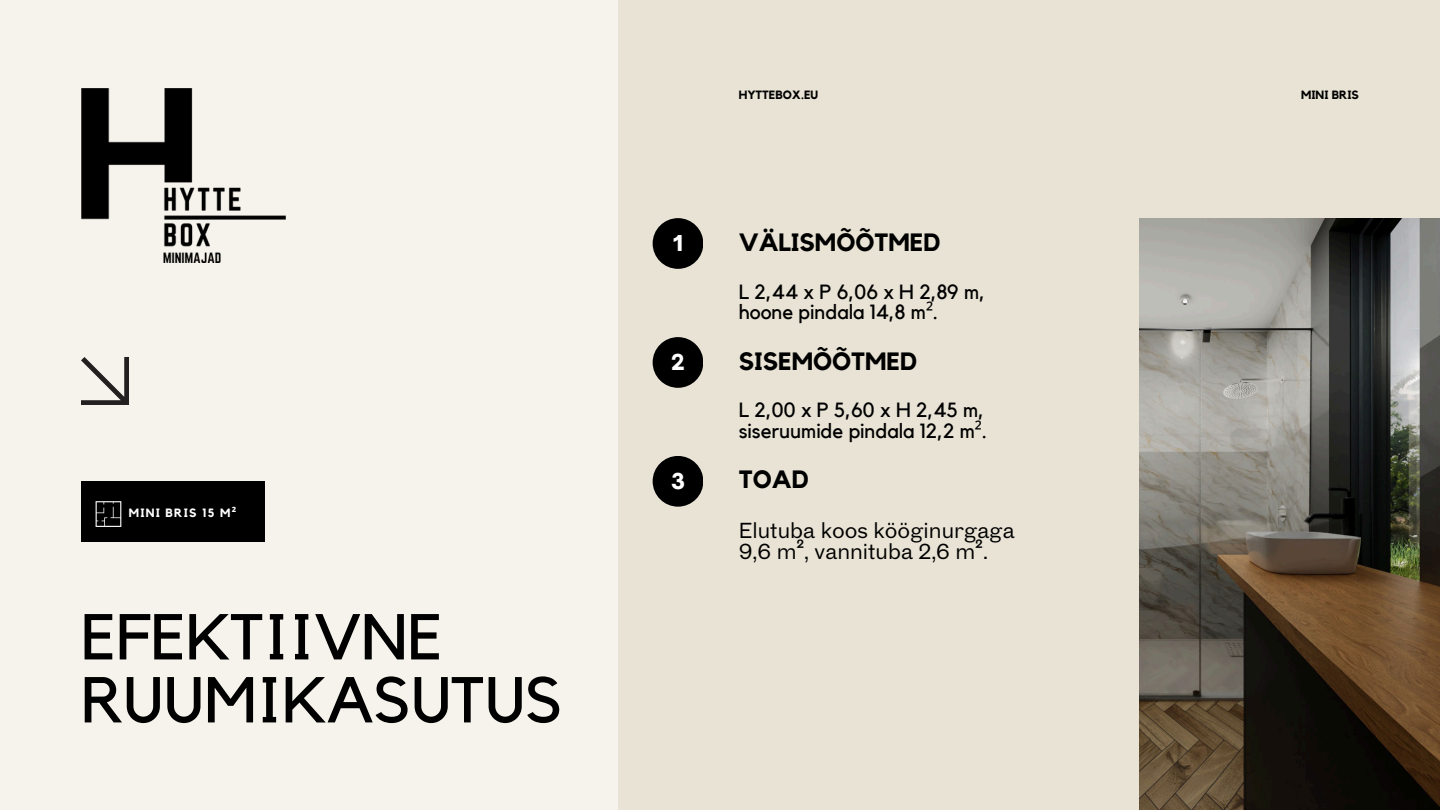
<style>
.page{position:relative;width:1440px;height:810px;background:#e8e3d5}
.page>*{position:absolute;margin:0;border:0;box-sizing:border-box;transform-origin:0 0}
.t1{font:64px/63px "Kollektif";color:#000}
.t2{font:700 25px "Kollektif";color:#000}
.t3{font:900 21px "Open Sauce One";color:#fff}
.t4{font:20.5px/20.2px "Kollektif";color:#000}
.t5{font:20.5px/20.2px "Touvlo";color:#000}
.t6{font:700 12px "Kollektif";letter-spacing:.1em;color:#fff}
.t7{font:700 11.9px "Kollektif";color:#000}
.s1{font-family:"Noto Sans"}
</style>
<div class="page">
<div style="left:0;top:0;width:617px;height:810px;background:#f6f3ec"></div>
<img style="left:1140px;top:218px;width:300px;height:592px">
<img style="left:81px;top:89px;width:205px;height:174px">
<svg style="left:81px;top:357px;width:48px;height:48px"></svg>
<div style="left:653px;top:456px;width:50px;height:51px;background:#000;border-radius:50%"></div>
<div style="left:653px;top:337px;width:50px;height:51px;background:#000;border-radius:50%"></div>
<div style="left:653px;top:218px;width:50px;height:51px;background:#000;border-radius:50%"></div>
<div style="left:81px;top:481px;width:184px;height:60px;background:#000"></div>
<svg style="left:96px;top:501px;width:25px;height:26px"></svg>
<h3 class="t6" style="left:129px;top:507px;width:109px">MINI BRIS 15 M<span class="s1">²</span></h3>
<p class="t1" style="left:81px;top:608px;width:483px">EFEKTIIVNE<br>RUUMIKASUTUS</p>
<p class="t3" style="left:673px;top:230px;width:11px">1</p>
<p class="t3" style="left:671px;top:349px;width:15px">2</p>
<p class="t3" style="left:671px;top:468px;width:15px">3</p>
<p class="t7" style="left:739px;top:89px;width:81px">HYTTEBOX.EU</p>
<h1 class="t7" style="left:1301px;top:89px;width:59px">MINI BRIS</h1>
<p class="t2" style="left:739px;top:231px;width:203px">VÄLISMÕÕTMED</p>
<p class="t4" style="left:739px;top:282px;width:248px">L 2,44 x P 6,06 x H 2,89 m, hoone pindala 14,8 m<span class="s1">²</span>.</p>
<p class="t2" style="left:739px;top:349px;width:180px">SISEMÕÕTMED</p>
<h2 class="t4" style="left:739px;top:401px;width:250px">L 2,00 x P 5,60 x H 2,45 m, siseruumide pindala 12,2 m<span class="s1">²</span>.</h2>
<h3 class="t2" style="left:739px;top:468px;width:72px">TOAD</h3>
<h2 class="t5" style="left:739px;top:520px;width:278px">Elutuba koos kööginurgaga<br>9,6 m², vannituba 2,6 m².</h2>
</div>
